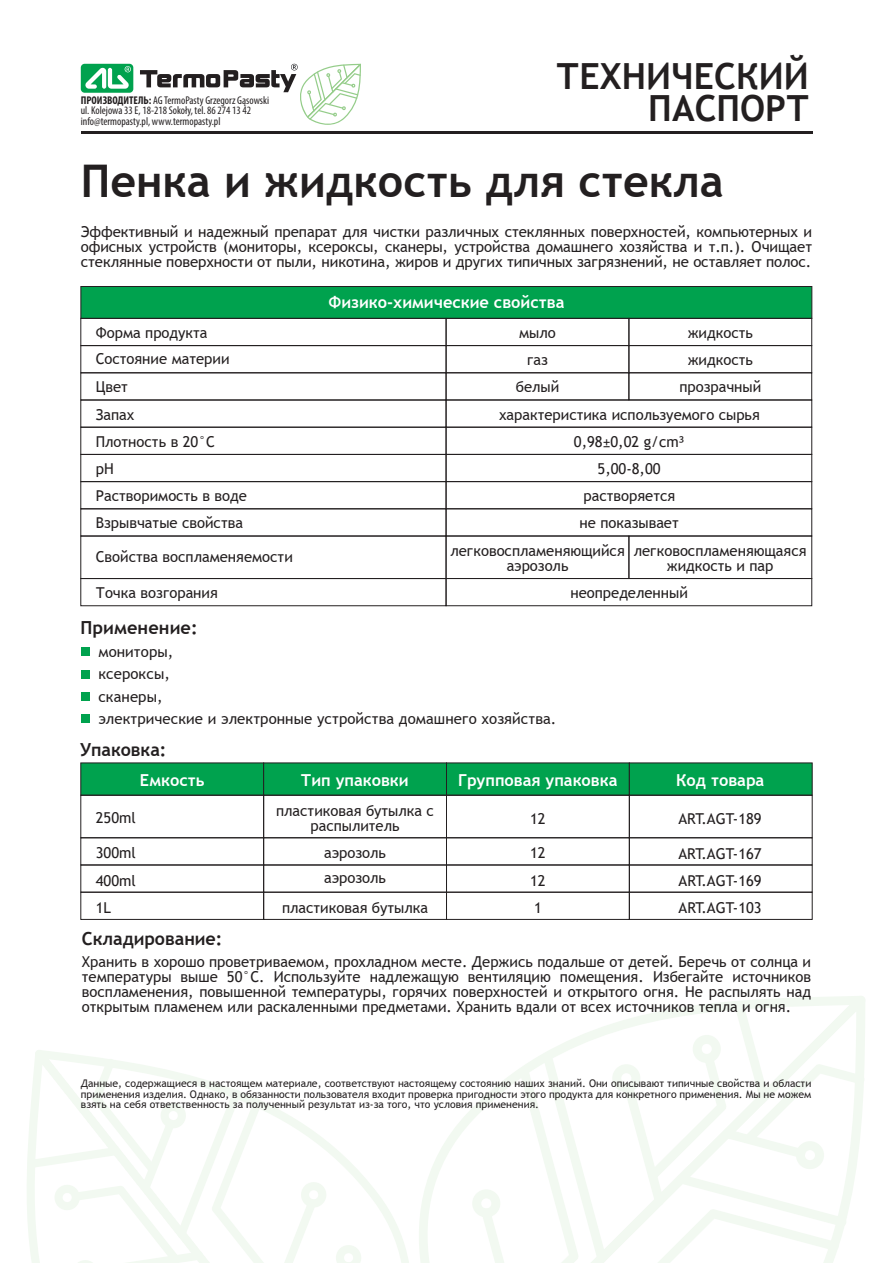
<style>
.page{position:relative;width:893px;height:1263px;background:#fff}
.page>*{position:absolute;margin:0;border:0;box-sizing:border-box;transform-origin:0 0}
.t1{font:700 45px "Trebuchet MS";color:#231f20}
.t2{font:700 36px/31.5px "Trebuchet MS";color:#231f20;text-align:right}
.t3{font:700 18px "Trebuchet MS";color:#231f20}
.t4{font:700 16.5px "Trebuchet MS";color:#fff}
.t5{font:15px/15px "Trebuchet MS";color:#231f20;text-align:center}
.t6{font:condensed 11.25px/10.5px "Myriad Pro";color:#231f20}
.t7{font:10.5px/10.5px "Trebuchet MS";color:#231f20;text-align:justify}
.s1{font-weight:700}
</style>
<div class="page">
<svg style="left:448px;top:996px;width:417px;height:267px"></svg>
<svg style="left:348px;top:1138px;width:100px;height:125px"></svg>
<svg style="left:27px;top:1050px;width:321px;height:213px"></svg>
<div style="left:81px;top:64px;width:52px;height:29px;background:#00a24e;border-radius:4px"></div>
<svg style="left:85px;top:66px;width:46px;height:23px"></svg>
<hr style="left:81px;top:131px;width:731px;height:2px;background:#231f20">
<svg style="left:140px;top:64px;width:221px;height:61px"></svg>
<div style="left:81px;top:648px;width:8px;height:8px;background:#00a24e"></div>
<div style="left:81px;top:670px;width:8px;height:8px;background:#00a24e"></div>
<div style="left:81px;top:692px;width:8px;height:8px;background:#00a24e"></div>
<div style="left:81px;top:714px;width:8px;height:8px;background:#00a24e"></div>
<div style="left:81px;top:286px;width:731px;height:33px;background:#00a24e;border:1px solid #231f20"></div>
<div style="left:446px;top:373px;width:183px;height:27px;border:1px solid #231f20"></div>
<div style="left:81px;top:373px;width:365px;height:27px;border:1px solid #231f20"></div>
<div style="left:629px;top:373px;width:183px;height:27px;border:1px solid #231f20"></div>
<div style="left:446px;top:400px;width:366px;height:27px;border:1px solid #231f20"></div>
<div style="left:81px;top:400px;width:365px;height:27px;border:1px solid #231f20"></div>
<div style="left:446px;top:427px;width:366px;height:28px;border:1px solid #231f20"></div>
<div style="left:81px;top:427px;width:365px;height:28px;border:1px solid #231f20"></div>
<div style="left:446px;top:318px;width:183px;height:28px;border:1px solid #231f20"></div>
<div style="left:81px;top:318px;width:365px;height:28px;border:1px solid #231f20"></div>
<div style="left:629px;top:318px;width:183px;height:28px;border:1px solid #231f20"></div>
<div style="left:446px;top:345px;width:183px;height:28px;border:1px solid #231f20"></div>
<div style="left:81px;top:345px;width:365px;height:28px;border:1px solid #231f20"></div>
<div style="left:629px;top:345px;width:183px;height:28px;border:1px solid #231f20"></div>
<div style="left:446px;top:454px;width:366px;height:28px;border:1px solid #231f20"></div>
<div style="left:81px;top:454px;width:365px;height:28px;border:1px solid #231f20"></div>
<div style="left:446px;top:481px;width:366px;height:28px;border:1px solid #231f20"></div>
<div style="left:81px;top:481px;width:365px;height:28px;border:1px solid #231f20"></div>
<div style="left:446px;top:509px;width:366px;height:27px;border:1px solid #231f20"></div>
<div style="left:446px;top:578px;width:366px;height:28px;border:1px solid #231f20"></div>
<div style="left:81px;top:578px;width:365px;height:28px;border:1px solid #231f20"></div>
<div style="left:446px;top:536px;width:183px;height:43px;border:1px solid #231f20"></div>
<div style="left:81px;top:536px;width:365px;height:43px;border:1px solid #231f20"></div>
<div style="left:629px;top:536px;width:183px;height:43px;border:1px solid #231f20"></div>
<div style="left:446px;top:763px;width:184px;height:32px;background:#00a24e"></div>
<div style="left:81px;top:763px;width:183px;height:32px;background:#00a24e"></div>
<div style="left:263px;top:763px;width:184px;height:32px;background:#00a24e"></div>
<div style="left:629px;top:763px;width:183px;height:32px;background:#00a24e"></div>
<div style="left:446px;top:795px;width:184px;height:43px;border:1px solid #231f20"></div>
<div style="left:81px;top:795px;width:183px;height:43px;border:1px solid #231f20"></div>
<div style="left:263px;top:795px;width:184px;height:43px;border:1px solid #231f20"></div>
<div style="left:629px;top:795px;width:183px;height:43px;border:1px solid #231f20"></div>
<div style="left:446px;top:837px;width:184px;height:28px;border:1px solid #231f20"></div>
<div style="left:81px;top:837px;width:183px;height:28px;border:1px solid #231f20"></div>
<div style="left:263px;top:837px;width:184px;height:28px;border:1px solid #231f20"></div>
<div style="left:629px;top:837px;width:183px;height:28px;border:1px solid #231f20"></div>
<div style="left:446px;top:865px;width:184px;height:27px;border:1px solid #231f20"></div>
<div style="left:81px;top:865px;width:183px;height:27px;border:1px solid #231f20"></div>
<div style="left:263px;top:865px;width:184px;height:27px;border:1px solid #231f20"></div>
<div style="left:629px;top:865px;width:183px;height:27px;border:1px solid #231f20"></div>
<div style="left:446px;top:892px;width:184px;height:28px;border:1px solid #231f20"></div>
<div style="left:81px;top:892px;width:183px;height:28px;border:1px solid #231f20"></div>
<div style="left:263px;top:892px;width:184px;height:28px;border:1px solid #231f20"></div>
<div style="left:629px;top:892px;width:183px;height:28px;border:1px solid #231f20"></div>
<p class="t6" style="left:81px;top:95px;width:190px"><span class="s1">ПРОИЗВОДИТЕЛЬ:</span> AG TermoPasty Grzegorz Gąsowski ul. Kolejowa 33 E, 18-218 Sokoły, tel. 86 274 13 42 info@termopasty.pl, www.termopasty.pl</p>
<h2 class="t2" style="left:556px;top:61px;width:255px">ТЕХНИЧЕСКИЙ<br>ПАСПОРТ</h2>
<h1 class="t1" style="left:81px;top:153px;width:644px">Пенка и жидкость для стекла</h1>
<p class="t5" style="left:81px;top:224px;width:733px;text-align:justify">Эффективный и надежный препарат для чистки различных стеклянных поверхностей, компьютерных и офисных устройств (мониторы, ксероксы, сканеры, устройства домашнего хозяйства и т.п.). Очищает стеклянные поверхности от пыли, никотина, жиров и других типичных загрязнений, не оставляет полос.</p>
<p class="t4" style="left:329px;top:292px;width:237px">Физико-химические свойства</p>
<p class="t5" style="left:96px;top:325px;width:113px">Форма продукта</p>
<p class="t5" style="left:519px;top:325px;width:38px">мыло</p>
<p class="t5" style="left:688px;top:325px;width:67px">жидкость</p>
<p class="t5" style="left:96px;top:351px;width:135px">Состояние материи</p>
<p class="t5" style="left:527px;top:352px;width:22px">газ</p>
<p class="t5" style="left:679px;top:346px;width:83px;line-height:27.2px">жидкость прозрачный</p>
<p class="t5" style="left:96px;top:379px;width:34px">Цвет</p>
<p class="t5" style="left:516px;top:379px;width:45px">белый</p>
<p class="t5" style="left:96px;top:407px;width:40px">Запах</p>
<p class="t5" style="left:499px;top:407px;width:262px">характеристика используемого сырья</p>
<p class="t5" style="left:96px;top:434px;width:121px">Плотность в 20°C</p>
<p class="t5" style="left:574px;top:434px;width:112px">0,98±0,02 g/cm3</p>
<p class="t5" style="left:96px;top:461px;width:19px">pH</p>
<p class="t5" style="left:598px;top:461px;width:65px">5,00-8,00</p>
<p class="t5" style="left:96px;top:488px;width:153px">Растворимость в воде</p>
<p class="t5" style="left:584px;top:488px;width:93px">растворяется</p>
<p class="t5" style="left:96px;top:515px;width:149px">Взрывчатые свойства</p>
<p class="t5" style="left:579px;top:515px;width:101px">не показывает</p>
<p class="t5" style="left:96px;top:549px;width:199px">Свойства воспламеняемости</p>
<p class="t5" style="left:450px;top:543px;width:176px">легковоспламеняющийся аэрозоль</p>
<p class="t5" style="left:634px;top:543px;width:174px">легковоспламеняющаяся жидкость и пар</p>
<p class="t5" style="left:96px;top:585px;width:124px">Точка возгорания</p>
<p class="t5" style="left:570px;top:585px;width:119px">неопределенный</p>
<p class="t3" style="left:80px;top:617px;width:119px">Применение:</p>
<p class="t5" style="left:98px;top:640px;width:460px;line-height:22.5px;text-align:left">мониторы,<br>ксероксы,<br>сканеры,<br>электрические и электронные устройства домашнего хозяйства.</p>
<p class="t3" style="left:80px;top:738px;width:88px">Упаковка:</p>
<p class="t4" style="left:140px;top:769px;width:66px">Емкость</p>
<p class="t4" style="left:301px;top:770px;width:109px">Тип упаковки</p>
<p class="t4" style="left:458px;top:770px;width:161px">Групповая упаковка</p>
<p class="t4" style="left:676px;top:770px;width:90px">Код товара</p>
<p class="t5" style="left:96px;top:810px;width:42px">250ml</p>
<p class="t5" style="left:530px;top:811px;width:17px">12</p>
<p class="t5" style="left:678px;top:811px;width:85px">ART.AGT-189</p>
<p class="t5" style="left:276px;top:803px;width:159px">пластиковая бутылка с распылитель</p>
<p class="t5" style="left:96px;top:845px;width:42px">300ml</p>
<p class="t5" style="left:324px;top:845px;width:63px">аэрозоль</p>
<p class="t5" style="left:530px;top:845px;width:17px">12</p>
<p class="t5" style="left:678px;top:846px;width:85px">ART.AGT-167</p>
<p class="t5" style="left:96px;top:873px;width:42px">400ml</p>
<p class="t5" style="left:324px;top:870px;width:63px">аэрозоль</p>
<p class="t5" style="left:530px;top:873px;width:17px">12</p>
<p class="t5" style="left:679px;top:873px;width:85px">ART.AGT-169</p>
<p class="t5" style="left:96px;top:900px;width:17px">1L</p>
<p class="t5" style="left:282px;top:900px;width:147px">пластиковая бутылка</p>
<p class="t5" style="left:534px;top:900px;width:9px">1</p>
<p class="t5" style="left:679px;top:900px;width:85px">ART.AGT-103</p>
<p class="t3" style="left:82px;top:927px;width:142px">Складирование:</p>
<p class="t5" style="left:82px;top:954px;width:731px;text-align:justify">Хранить в хорошо проветриваемом, прохладном месте. Держись подальше от детей. Беречь от солнца и температуры выше 50°C. Используйте надлежащую вентиляцию помещения. Избегайте источников воспламенения, повышенной температуры, горячих поверхностей и открытого огня. Не распылять над открытым пламенем или раскаленными предметами. Хранить вдали от всех источников тепла и огня.</p>
<p class="t7" style="left:81px;top:1078px;width:732px">Данные, содержащиеся в настоящем материале, соответствуют настоящему состоянию наших знаний. Они описывают типичные свойства и области применения изделия. Однако, в обязанности пользователя входит проверка пригодности этого продукта для конкретного применения. Мы не можем взять на себя ответственность за полученный результат из-за того, что условия применения.</p>
</div>
